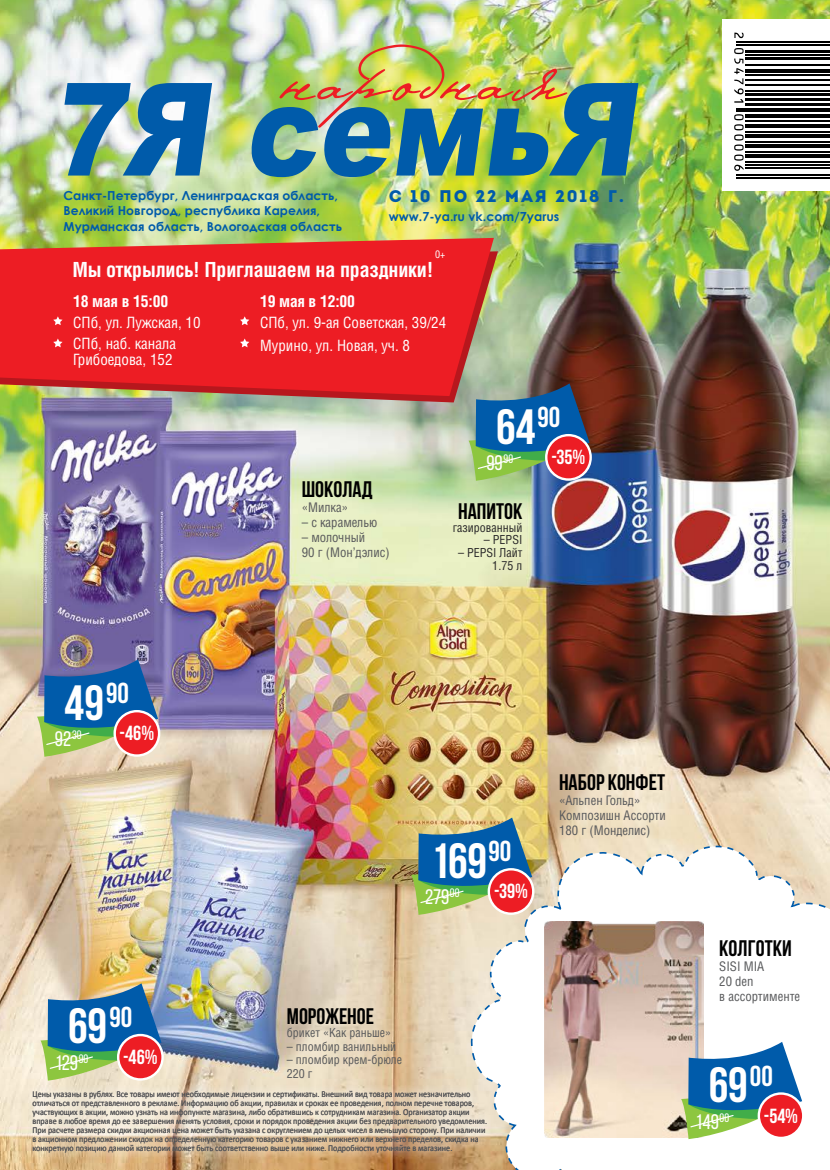
<style>
.page{position:relative;width:830px;height:1170px;background:#fff}
.page>*{position:absolute;margin:0;border:0;box-sizing:border-box;transform-origin:0 0}
.t1{font:700 49.5px "Bebas Neue";letter-spacing:-.005em;color:#fff}
.t2{font:700 22.5px "Bebas Neue";color:#000}
.t3{font:21px "Bebas Neue";letter-spacing:-.005em;color:#fff}
.t4{font:700 20.4px "Bebas Neue";letter-spacing:.005em;color:#fff}
.t5{font:700 20.1px "AG Letterica Condensed C";letter-spacing:-.01em;color:#fff}
.t6{font:16.8px "Intro";letter-spacing:.11em;color:#005baa}
.t7{font:700 15.6px "AG Letterica Condensed C";letter-spacing:-.01em;color:#fff}
.t8{font:15px/21.1px "AG Letterica Condensed C";color:#fff}
.t9{font:12.75px/15px "AG Letterica Condensed C";color:#58595b}
.t10{font:700 12.45px/15.5px "Century Gothic";color:#005baa}
.t11{font:12px/13.5px "AG Letterica Condensed C";color:#58595b}
.t12{font:12px/12.8px "AG Letterica Condensed C";color:#292829;text-align:right}
.t13{font:10.2px "AG Letterica Condensed C";color:#fff}
.t14{font:9px/9px "Calibri";color:#4d4d4f;scale:.9 1}
</style>
<div class="page">
<img style="left:0;top:0;width:829px;height:1169px">
<img style="left:279px;top:44px;width:288px;height:39px">
<img style="left:64px;top:83px;width:574px;height:94px">
<svg style="left:722px;top:19px;width:107px;height:172px"></svg>
<div style="left:117px;top:1033px;width:47px;height:47px;border:2px solid #fff;border-radius:50%"></div>
<img style="left:40px;top:983px;width:121px;height:97px">
<svg style="left:468px;top:383px;width:121px;height:97px;background:#556f80"></svg>
<svg style="left:37px;top:659px;width:121px;height:97px;background:#60758e"></svg>
<div style="left:24px;top:1082px;width:471px;height:79px;background:#fff;opacity:.75"></div>
<svg style="left:411px;top:817px;width:138px;height:101px;background:#70988a"></svg>
<svg style="left:470px;top:845px;width:359px;height:324px"></svg>
<img style="left:544px;top:921px;width:159px;height:216px">
<div style="left:757px;top:1092px;width:47px;height:46px;border:2px solid #fff;border-radius:50%"></div>
<svg style="left:680px;top:1041px;width:121px;height:97px"></svg>
<hr style="left:736px;top:42px;width:93px;height:1px;background:#000">
<hr style="left:736px;top:45px;width:93px;height:1px;background:#000">
<hr style="left:744px;top:50px;width:85px;height:3px;background:#000">
<hr style="left:744px;top:55px;width:85px;height:1px;background:#000">
<hr style="left:744px;top:57px;width:85px;height:3px;background:#000">
<hr style="left:744px;top:65px;width:85px;height:1px;background:#000">
<hr style="left:744px;top:69px;width:85px;height:4px;background:#000">
<hr style="left:744px;top:75px;width:85px;height:1px;background:#000">
<hr style="left:744px;top:79px;width:85px;height:1px;background:#000">
<hr style="left:744px;top:85px;width:85px;height:1px;background:#000">
<hr style="left:744px;top:91px;width:85px;height:1px;background:#000">
<hr style="left:744px;top:93px;width:85px;height:3px;background:#000">
<hr style="left:744px;top:98px;width:85px;height:2px;background:#000">
<hr style="left:744px;top:104px;width:85px;height:2px;background:#000">
<hr style="left:736px;top:108px;width:93px;height:1px;background:#000">
<hr style="left:736px;top:111px;width:93px;height:1px;background:#000">
<hr style="left:744px;top:114px;width:85px;height:4px;background:#000">
<hr style="left:744px;top:121px;width:85px;height:1px;background:#000">
<hr style="left:744px;top:124px;width:85px;height:4px;background:#000">
<hr style="left:744px;top:131px;width:85px;height:1px;background:#000">
<hr style="left:744px;top:134px;width:85px;height:4px;background:#000">
<hr style="left:744px;top:141px;width:85px;height:1px;background:#000">
<hr style="left:744px;top:144px;width:85px;height:4px;background:#000">
<hr style="left:744px;top:151px;width:85px;height:1px;background:#000">
<hr style="left:744px;top:154px;width:85px;height:4px;background:#000">
<hr style="left:744px;top:161px;width:85px;height:1px;background:#000">
<hr style="left:744px;top:164px;width:85px;height:1px;background:#000">
<hr style="left:744px;top:167px;width:85px;height:1px;background:#000">
<hr style="left:736px;top:174px;width:93px;height:1px;background:#000">
<hr style="left:736px;top:177px;width:93px;height:1px;background:#000">
<svg style="left:734px;top:33px;width:9px;height:5px"></svg>
<svg style="left:733px;top:48px;width:10px;height:55px"></svg>
<svg style="left:733px;top:114px;width:10px;height:57px"></svg>
<img style="left:0;top:251px;width:497px;height:151px">
<svg style="left:0;top:238px;width:493px;height:158px;background:#e52b2b"></svg>
<svg style="left:53px;top:316px;width:9px;height:9px"></svg>
<svg style="left:240px;top:316px;width:9px;height:9px"></svg>
<svg style="left:53px;top:338px;width:9px;height:9px"></svg>
<svg style="left:240px;top:338px;width:9px;height:9px"></svg>
<h3 class="t10" style="left:63px;top:187px;width:280px">Санкт-Петербург, Ленинградская область,<br>Великий Новгород, республика Карелия,<br>Мурманская область, Вологодская область</h3>
<h3 class="t6" style="left:388px;top:186px;width:236px">с 10 по 22 мая 2018 г.</h3>
<h3 class="t10" style="left:388px;top:208px;width:172px">www.7-ya.ru vk.com/7yarus</h3>
<p class="t13" style="left:435px;top:248px;width:12px">0+</p>
<h3 class="t5" style="left:72px;top:258px;width:362px">Мы открылись! Приглашаем на праздники!</h3>
<h3 class="t7" style="left:73px;top:292px;width:96px">18 мая в 15:00</h3>
<h3 class="t8" style="left:73px;top:312px;width:129px">СПб, ул. Лужская, 10<br>СПб, наб. канала</h3>
<h3 class="t8" style="left:73px;top:349px;width:101px">Грибоедова, 152</h3>
<h3 class="t7" style="left:260px;top:292px;width:96px">19 мая в 12:00</h3>
<h3 class="t8" style="left:260px;top:311px;width:187px;line-height:22.6px">СПб, ул. 9-ая Советская, 39/24<br>Мурино, ул. Новая, уч. 8</h3>
<h2 class="t2" style="left:301px;top:476px;width:72px">Шоколад</h2>
<h3 class="t9" style="left:301px;top:499px;width:48px">«Милка»</h3>
<h3 class="t9" style="left:301px;top:514px;width:77px">– с карамелью</h3>
<h3 class="t9" style="left:301px;top:529px;width:89px">– молочный<br>90 г (Мон’дэлис)</h3>
<h1 class="t1" style="left:496px;top:399px;width:66px">64<sup>90</sup></h1>
<h3 class="t3" style="left:486px;top:451px;width:28px">99<sup>90</sup></h3>
<h3 class="t4" style="left:551px;top:446px;width:35px">-35%</h3>
<h2 class="t2" style="left:458px;top:498px;width:66px">Напиток</h2>
<h3 class="t12" style="left:453px;top:520px;width:71px">газированный</h3>
<h3 class="t12" style="left:483px;top:533px;width:40px">– PEPSI</h3>
<h3 class="t12" style="left:458px;top:546px;width:66px">– PEPSI Лайт<br>1.75 л</h3>
<h1 class="t1" style="left:64px;top:675px;width:66px">49<sup>90</sup></h1>
<h3 class="t3" style="left:55px;top:727px;width:28px">92<sup>30</sup></h3>
<h3 class="t4" style="left:120px;top:721px;width:36px">-46%</h3>
<h1 class="t1" style="left:68px;top:999px;width:65px">69<sup>90</sup></h1>
<h3 class="t3" style="left:55px;top:1051px;width:35px">129<sup>90</sup></h3>
<h3 class="t4" style="left:123px;top:1045px;width:36px">-46%</h3>
<h1 class="t1" style="left:430px;top:833px;width:82px">169<sup>90</sup></h1>
<h3 class="t3" style="left:425px;top:885px;width:36px">279<sup>00</sup></h3>
<h3 class="t4" style="left:494px;top:880px;width:35px">-39%</h3>
<h2 class="t2" style="left:287px;top:1003px;width:89px">Мороженое</h2>
<h3 class="t11" style="left:287px;top:1026px;width:106px">брикет «Как раньше»</h3>
<h3 class="t11" style="left:287px;top:1039px;width:111px">– пломбир ванильный</h3>
<h3 class="t11" style="left:287px;top:1053px;width:117px">– пломбир крем-брюле<br>220 г</h3>
<p class="t14" style="left:33px;top:1089px;width:506px">Цены указаны в рублях. Все товары имеют необходимые лицензии и сертификаты. Внешний вид товара может незначительно отличаться от представленного в рекламе. Информацию об акции, правилах и сроках ее проведения, полном перечне товаров, участвующих в акции, можно узнать на инфопункте магазина, либо обратившись к сотрудникам магазина. Организатор акции вправе в любое время до ее завершения менять условия, сроки и порядок проведения акции без предварительного уведомления.<br>При расчете размера скидки акционная цена может быть указана с округлением до целых чисел в меньшую сторону. При наличии в акционном предложении скидок на определенную категорию товаров с указанием нижнего или верхнего пределов, скидка на конкретную позицию данной категории может быть соответственно выше или ниже. Подробности уточняйте в магазине.</p>
<h2 class="t2" style="left:558px;top:770px;width:107px">Набор конфет</h2>
<h3 class="t9" style="left:558px;top:793px;width:108px">«Альпен Гольд»<br>Композишн Ассорти<br>180 г (Монделис)</h3>
<h2 class="t2" style="left:719px;top:936px;width:74px">Колготки</h2>
<h3 class="t9" style="left:719px;top:959px;width:82px">SISI MIA<br>20 den<br>в ассортименте</h3>
<h1 class="t1" style="left:708px;top:1057px;width:65px">69<sup>00</sup></h1>
<h3 class="t3" style="left:695px;top:1109px;width:35px">149<sup>00</sup></h3>
<h3 class="t4" style="left:763px;top:1104px;width:36px">-54%</h3>
</div>
